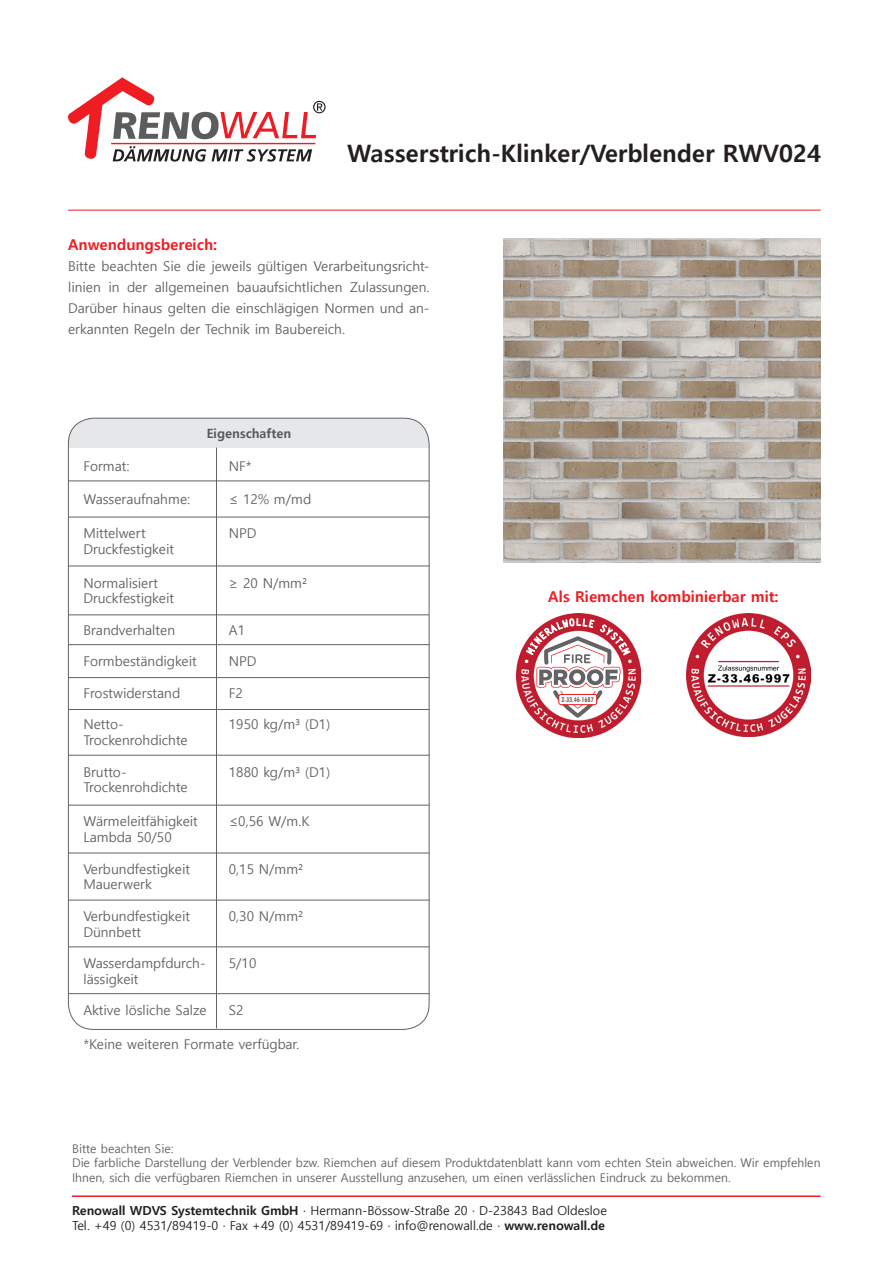
<style>
.page{position:relative;width:893px;height:1263px;background:#fff}
.page>*{position:absolute;margin:0;border:0;box-sizing:border-box;transform-origin:0 0}
.t1{font:700 24px "Malgun Gothic";color:#231f20}
.rote_Überschriften{font:700 15px "Malgun Gothic";color:#ee1d23}
.Inhalt_Text{font:13.5px/21px "Malgun Gothic";color:#636366;text-align:justify}
.t2{font:700 12.75px "Malgun Gothic";color:#57585a}
.t3{font:12.45px/15px "Malgun Gothic";color:#231f20}
.t4{font:12px/14.4px "Malgun Gothic";color:#636366}
.t5{font:700 condensed 7.8px "Tw Cen";color:#636366;scale:.9 1}
.s1{font-weight:700}
</style>
<div class="page">
<hr style="left:72px;top:1195px;width:749px;height:2px;background:#ee1d23">
<hr style="left:68px;top:210px;width:753px;height:1px;background:#ee1d23">
<svg style="left:68px;top:77px;width:258px;height:85px"></svg>
<img style="left:517px;top:614px;width:123px;height:123px">
<img style="left:687px;top:613px;width:123px;height:124px">
<img style="left:504px;top:238px;width:317px;height:324px">
<div style="left:68px;top:418px;width:361px;height:30px;background:#e6e7e9"></div>
<hr style="left:68px;top:480px;width:361px;height:1px;background:#636366">
<hr style="left:68px;top:517px;width:361px;height:1px;background:#636366">
<hr style="left:68px;top:566px;width:361px;height:1px;background:#636366">
<hr style="left:68px;top:677px;width:361px;height:1px;background:#636366">
<hr style="left:68px;top:709px;width:361px;height:1px;background:#636366">
<hr style="left:68px;top:755px;width:361px;height:1px;background:#636366">
<hr style="left:68px;top:805px;width:361px;height:1px;background:#636366">
<hr style="left:68px;top:853px;width:361px;height:1px;background:#636366">
<hr style="left:68px;top:900px;width:361px;height:1px;background:#636366">
<hr style="left:68px;top:946px;width:361px;height:1px;background:#636366">
<hr style="left:68px;top:993px;width:361px;height:1px;background:#636366">
<hr style="left:216px;top:448px;width:1px;height:580px;background:#636366">
<hr style="left:68px;top:614px;width:361px;height:1px;background:#636366">
<hr style="left:68px;top:644px;width:361px;height:1px;background:#636366">
<svg style="left:526px;top:616px;width:104px;height:102px"></svg>
<p class="t1" style="left:347px;top:139px;width:475px">Wasserstrich-Klinker/Verblender RWV024</p>
<p class="rote_Überschriften" style="left:68px;top:235px;width:151px">Anwendungsbereich:</p>
<p class="Inhalt_Text" style="left:68px;top:255px;width:363px">Bitte beachten Sie die jeweils gültigen Verarbeitungsricht&shy;linien in der allgemeinen bauaufsichtlichen Zulassungen.<br>Darüber hinaus gelten die einschlägigen Normen und an&shy;erkannten Regeln der Technik im Baubereich.</p>
<p class="t2" style="left:207px;top:426px;width:86px">Eigenschaften</p>
<p class="Inhalt_Text" style="left:83px;top:455px;width:48px">Format:</p>
<p class="Inhalt_Text" style="left:229px;top:455px;width:24px">NF*</p>
<p class="Inhalt_Text" style="left:83px;top:489px;width:108px">Wasseraufnahme:</p>
<p class="Inhalt_Text" style="left:229px;top:489px;width:84px">≤ 12% m/md</p>
<p class="Inhalt_Text" style="left:83px;top:523px;width:64px">Mittelwert</p>
<p class="Inhalt_Text" style="left:229px;top:523px;width:29px">NPD</p>
<p class="Inhalt_Text" style="left:83px;top:539px;width:92px">Druckfestigkeit</p>
<p class="Inhalt_Text" style="left:83px;top:572px;width:76px">Normalisiert</p>
<p class="Inhalt_Text" style="left:229px;top:572px;width:80px">≥ 20 N/mm²</p>
<p class="Inhalt_Text" style="left:83px;top:588px;width:92px">Druckfestigkeit</p>
<p class="Inhalt_Text" style="left:83px;top:620px;width:93px">Brandverhalten</p>
<p class="Inhalt_Text" style="left:229px;top:620px;width:18px">A1</p>
<p class="Inhalt_Text" style="left:83px;top:651px;width:115px">Formbeständigkeit</p>
<p class="Inhalt_Text" style="left:229px;top:651px;width:29px">NPD</p>
<p class="Inhalt_Text" style="left:83px;top:683px;width:98px">Frostwiderstand</p>
<p class="Inhalt_Text" style="left:229px;top:683px;width:16px">F2</p>
<p class="Inhalt_Text" style="left:83px;top:714px;width:42px">Netto-</p>
<p class="Inhalt_Text" style="left:229px;top:714px;width:103px">1950 kg/m³ (D1)</p>
<p class="Inhalt_Text" style="left:83px;top:730px;width:106px">Trockenrohdichte</p>
<p class="Inhalt_Text" style="left:83px;top:762px;width:45px">Brutto-</p>
<p class="Inhalt_Text" style="left:229px;top:762px;width:103px">1880 kg/m³ (D1)</p>
<p class="Inhalt_Text" style="left:83px;top:777px;width:106px">Trockenrohdichte</p>
<p class="Inhalt_Text" style="left:83px;top:811px;width:116px">Wärmeleitfähigkeit</p>
<p class="Inhalt_Text" style="left:229px;top:811px;width:82px">≤0,56 W/m.K</p>
<p class="Inhalt_Text" style="left:83px;top:827px;width:90px">Lambda 50/50</p>
<p class="Inhalt_Text" style="left:83px;top:858px;width:108px">Verbundfestigkeit</p>
<p class="Inhalt_Text" style="left:229px;top:858px;width:76px">0,15 N/mm²</p>
<p class="Inhalt_Text" style="left:83px;top:874px;width:70px">Mauerwerk</p>
<p class="Inhalt_Text" style="left:83px;top:906px;width:108px">Verbundfestigkeit</p>
<p class="Inhalt_Text" style="left:229px;top:906px;width:76px">0,30 N/mm²</p>
<p class="Inhalt_Text" style="left:83px;top:921px;width:59px">Dünnbett</p>
<p class="Inhalt_Text" style="left:83px;top:953px;width:124px">Wasserdampfdurch-</p>
<p class="Inhalt_Text" style="left:229px;top:953px;width:29px">5/10</p>
<p class="Inhalt_Text" style="left:83px;top:969px;width:57px">lässigkeit</p>
<p class="Inhalt_Text" style="left:83px;top:1000px;width:125px">Aktive lösliche Salze</p>
<p class="Inhalt_Text" style="left:229px;top:1000px;width:16px">S2</p>
<p class="Inhalt_Text" style="left:83px;top:1034px;width:217px">*Keine weiteren Formate verfügbar.</p>
<p class="rote_Überschriften" style="left:548px;top:588px;width:232px">Als Riemchen kombinierbar mit:</p>
<p class="t5" style="left:561px;top:695px;width:38px">Z-33.46-1687</p>
<p class="t4" style="left:72px;top:1142px;width:750px">Bitte beachten Sie:<br>Die farbliche Darstellung der Verblender bzw. Riemchen auf diesem Produktdatenblatt kann vom echten Stein abweichen. Wir empfehlen<br>Ihnen, sich die verfügbaren Riemchen in unserer Ausstellung anzusehen, um einen verlässlichen Eindruck zu bekommen.</p>
<p class="t3" style="left:72px;top:1203px;width:536px"><span class="s1">Renowall WDVS Systemtechnik GmbH</span> · Hermann-Bössow-Straße 20 · D-23843 Bad Oldesloe<br>Tel. +49 (0) 4531/89419-0 · Fax +49 (0) 4531/89419-69 · info@renowall.de · <span class="s1">www.renowall.de</span></p>
</div>
